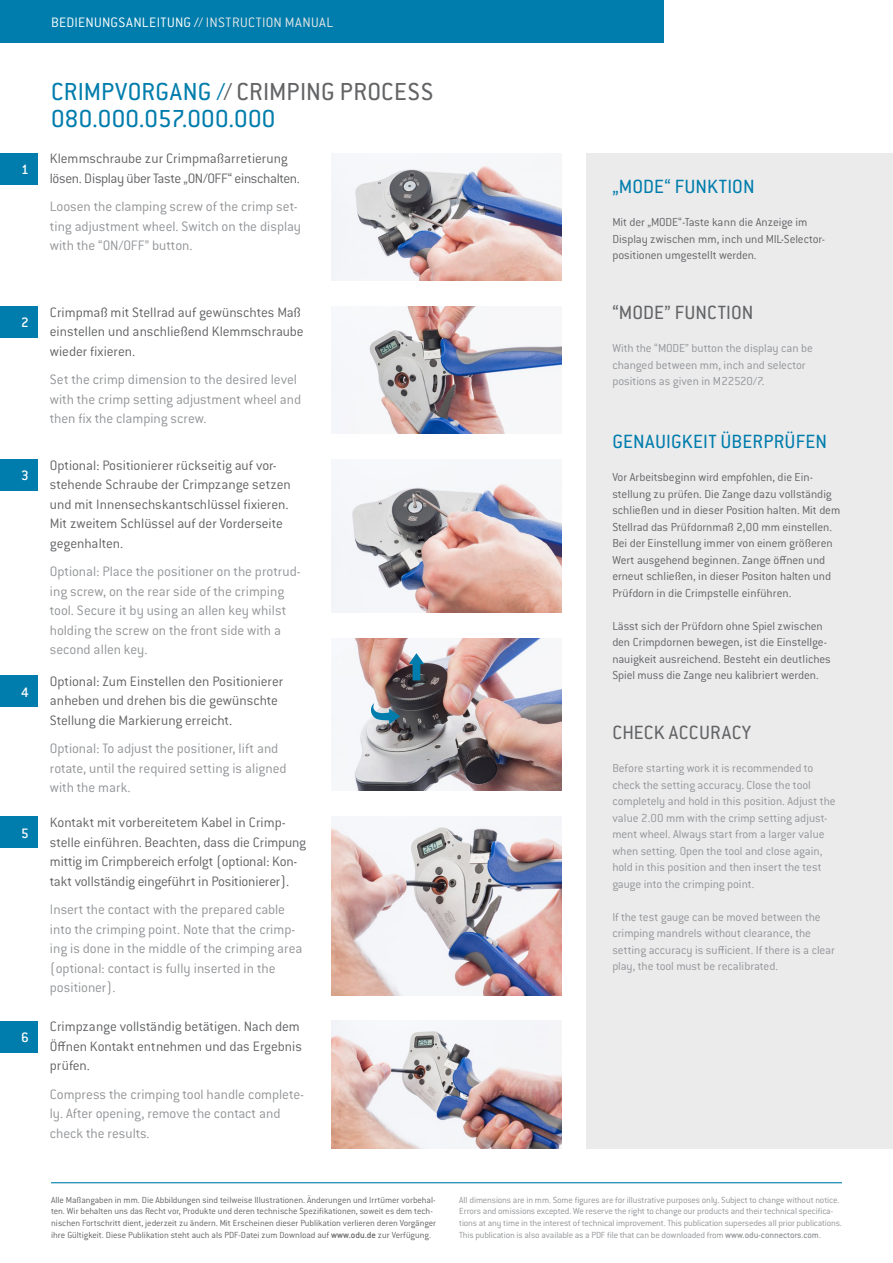
<style>
.page{position:relative;width:893px;height:1263px;background:#fff}
.page>*{position:absolute;margin:0;border:0;box-sizing:border-box;transform-origin:0 0}
.t1{font:27px "Conduit ITC Pro";letter-spacing:.015em;color:#636466}
.t2{font:27px "Conduit ITC Pro";letter-spacing:.01em;color:#007dac}
.t3{font:21px "Conduit ITC Pro";letter-spacing:.015em;color:#007dac}
.t4{font:21px "Conduit ITC Pro";letter-spacing:.02em;color:#636466}
.t5{font:300 15px/19.5px "Conduit ITC Pro";letter-spacing:-.005em;color:#939598}
.t6{font:300 15px/19.5px "Conduit ITC Pro";letter-spacing:-.005em;color:#636466}
.t7{font:300 15px "Conduit ITC Pro";letter-spacing:.02em;color:#fff}
.t8{font:500 15px "Conduit ITC Pro";color:#fff}
.t9{font:300 12.75px/16.5px "Conduit ITC Pro";letter-spacing:-.005em;color:#636466}
.t10{font:300 12.75px/16.5px "Conduit ITC Pro";letter-spacing:-.005em;color:#939598}
.t11{font:300 9.75px/11.7px "Conduit ITC Pro";letter-spacing:-.015em;color:#939598}
.t12{font:300 9.75px/11.7px "Conduit ITC Pro";letter-spacing:-.005em;color:#636466}
.s1{color:#e6e7e8}
.s2{color:#007dac}
.s3{font-weight:500}
</style>
<div class="page">
<div style="left:587px;top:153px;width:306px;height:995px;background:#ebebec"></div>
<img style="left:332px;top:163px;width:229px;height:118px">
<img style="left:332px;top:480px;width:229px;height:132px">
<img style="left:332px;top:306px;width:229px;height:128px">
<img style="left:336px;top:638px;width:225px;height:153px">
<img style="left:332px;top:817px;width:229px;height:178px">
<img style="left:332px;top:1020px;width:229px;height:128px">
<div style="left:0;top:153px;width:37px;height:32px;background:#007dac"></div>
<div style="left:0;top:306px;width:37px;height:32px;background:#007dac"></div>
<div style="left:0;top:459px;width:37px;height:32px;background:#007dac"></div>
<div style="left:0;top:675px;width:37px;height:32px;background:#007dac"></div>
<div style="left:0;top:816px;width:37px;height:32px;background:#007dac"></div>
<div style="left:0;top:1021px;width:37px;height:32px;background:#007dac"></div>
<hr style="left:51px;top:1182px;width:791px;height:1px;background:#007dac">
<svg style="left:409px;top:653px;width:15px;height:27px"></svg>
<svg style="left:369px;top:703px;width:31px;height:21px"></svg>
<div style="left:0;top:0;width:663px;height:43px;background:#007dac"></div>
<p class="t7" style="left:51px;top:14px;width:284px">BEDIENUNGSANLEITUNG /<span class="s1">/ INSTRUCTION MANUAL</span></p>
<p class="t8" style="left:21px;top:161px;width:9px">1</p>
<p class="t1" style="left:51px;top:77px;width:384px"><span class="s2">CRIMPVORGANG /</span>/ CRIMPING PROCESS</p>
<p class="t2" style="left:51px;top:104px;width:226px">080.000.057.000.000</p>
<p class="t6" style="left:50px;top:149px;width:252px">Klemmschraube zur Crimpmaßarretierung lösen. Display über Taste „ON/OFF“ einschalten.</p>
<p class="t5" style="left:50px;top:197px;width:253px">Loosen the clamping screw of the crimp set&shy;ting adjustment wheel. Switch on the display with the “ON/OFF” button.</p>
<p class="t8" style="left:21px;top:314px;width:9px">2</p>
<p class="t8" style="left:21px;top:467px;width:9px">3</p>
<p class="t8" style="left:21px;top:683px;width:9px">4</p>
<p class="t8" style="left:21px;top:825px;width:9px">5</p>
<p class="t8" style="left:21px;top:1029px;width:9px">6</p>
<p class="t6" style="left:50px;top:302px;width:255px">Crimpmaß mit Stellrad auf gewünschtes Maß einstellen und anschließend Klemmschraube wieder fixieren.</p>
<p class="t5" style="left:50px;top:370px;width:253px">Set the crimp dimension to the desired level with the crimp setting adjustment wheel and then fix the clamping screw.</p>
<p class="t6" style="left:50px;top:455px;width:242px">Optional: Positionierer rückseitig auf vor&shy;stehende Schraube der Crimpzange setzen und mit Innensechskantschlüssel fixieren.<br>Mit zweitem Schlüssel auf der Vorderseite gegenhalten.</p>
<p class="t5" style="left:50px;top:562px;width:252px">Optional: Place the positioner on the protrud&shy;ing screw, on the rear side of the crimping tool. Secure it by using an allen key whilst holding the screw on the front side with a second allen key.</p>
<p class="t6" style="left:50px;top:671px;width:235px">Optional: Zum Einstellen den Positionierer anheben und drehen bis die gewünschte<br>Stellung die Markierung erreicht.</p>
<p class="t5" style="left:50px;top:739px;width:238px">Optional: To adjust the positioner, lift and rotate, until the required setting is aligned with the mark.</p>
<p class="t6" style="left:50px;top:813px;width:258px">Kontakt mit vorbereitetem Kabel in Crimp&shy;stelle einführen. Beachten, dass die Crimpung mittig im Crimpbereich erfolgt (optional: Kon&shy;takt vollständig eingeführt in Positionierer).</p>
<p class="t5" style="left:50px;top:900px;width:254px">Insert the contact with the prepared cable into the crimping point. Note that the crimp&shy;ing is done in the middle of the crimping area (optional: contact is fully inserted in the positioner).</p>
<p class="t6" style="left:50px;top:1017px;width:254px">Crimpzange vollständig betätigen. Nach dem<br>Öffnen Kontakt entnehmen und das Ergebnis prüfen.</p>
<p class="t5" style="left:50px;top:1084px;width:256px">Compress the crimping tool handle complete&shy;ly. After opening, remove the contact and check the results.</p>
<p class="t12" style="left:51px;top:1194px;width:387px">Alle Maßangaben in mm. Die Abbildungen sind teilweise Illustrationen. Änderungen und Irrtümer vorbehal&shy;ten. Wir behalten uns das Recht vor, Produkte und deren technische Spezifikationen, soweit es dem tech&shy;nischen Fortschritt dient, jederzeit zu ändern. Mit Erscheinen dieser Publikation verlieren deren Vorgänger ihre Gültigkeit. Diese Publikation steht auch als PDF-Datei zum Download auf <span class="s3">www.odu.de</span> zur Verfügung.</p>
<p class="t3" style="left:612px;top:175px;width:144px">„MODE“ FUNKTION</p>
<p class="t9" style="left:612px;top:214px;width:213px">Mit der „MODE“-Taste kann die Anzeige im<br>Display zwischen mm, inch und MIL-Selector&shy;positionen umgestellt werden.</p>
<p class="t4" style="left:612px;top:301px;width:143px">“MODE” FUNCTION</p>
<p class="t10" style="left:612px;top:340px;width:202px">With the “MODE” button the display can be changed between mm, inch and selector positions as given in M22520/7.</p>
<p class="t3" style="left:612px;top:430px;width:216px">GENAUIGKEIT ÜBERPRÜFEN</p>
<p class="t9" style="left:612px;top:469px;width:229px">Vor Arbeitsbeginn wird empfohlen, die Ein&shy;stellung zu prüfen. Die Zange dazu vollständig schließen und in dieser Position halten. Mit dem Stellrad das Prüfdornmaß 2,00 mm einstellen.<br>Bei der Einstellung immer von einem größeren Wert ausgehend beginnen. Zange öffnen und erneut schließen, in dieser Positon halten und Prüfdorn in die Crimpstelle einführen.</p>
<p class="t9" style="left:612px;top:618px;width:220px">Lässt sich der Prüfdorn ohne Spiel zwischen den Crimpdornen bewegen, ist die Einstellge&shy;nauigkeit ausreichend. Besteht ein deutliches Spiel muss die Zange neu kalibriert werden.</p>
<p class="t4" style="left:612px;top:721px;width:140px">CHECK ACCURACY</p>
<p class="t10" style="left:612px;top:760px;width:225px">Before starting work it is recommended to check the setting accuracy. Close the tool completely and hold in this position. Adjust the value 2.00 mm with the crimp setting adjust&shy;ment wheel. Always start from a larger value when setting. Open the tool and close again, hold in this position and then insert the test gauge into the crimping point.</p>
<p class="t10" style="left:612px;top:909px;width:224px">If the test gauge can be moved between the crimping mandrels without clearance, the setting accuracy is sufficient. If there is a clear play, the tool must be recalibrated.</p>
<p class="t11" style="left:459px;top:1194px;width:384px">All dimensions are in mm. Some figures are for illustrative purposes only. Subject to change without notice.<br>Errors and omissions excepted. We reserve the right to change our products and their technical specifica&shy;tions at any time in the interest of technical improvement. This publication supersedes all prior publications.<br>This publication is also available as a PDF file that can be downloaded from <span class="s3">www.odu-connectors.com</span>.</p>
</div>
